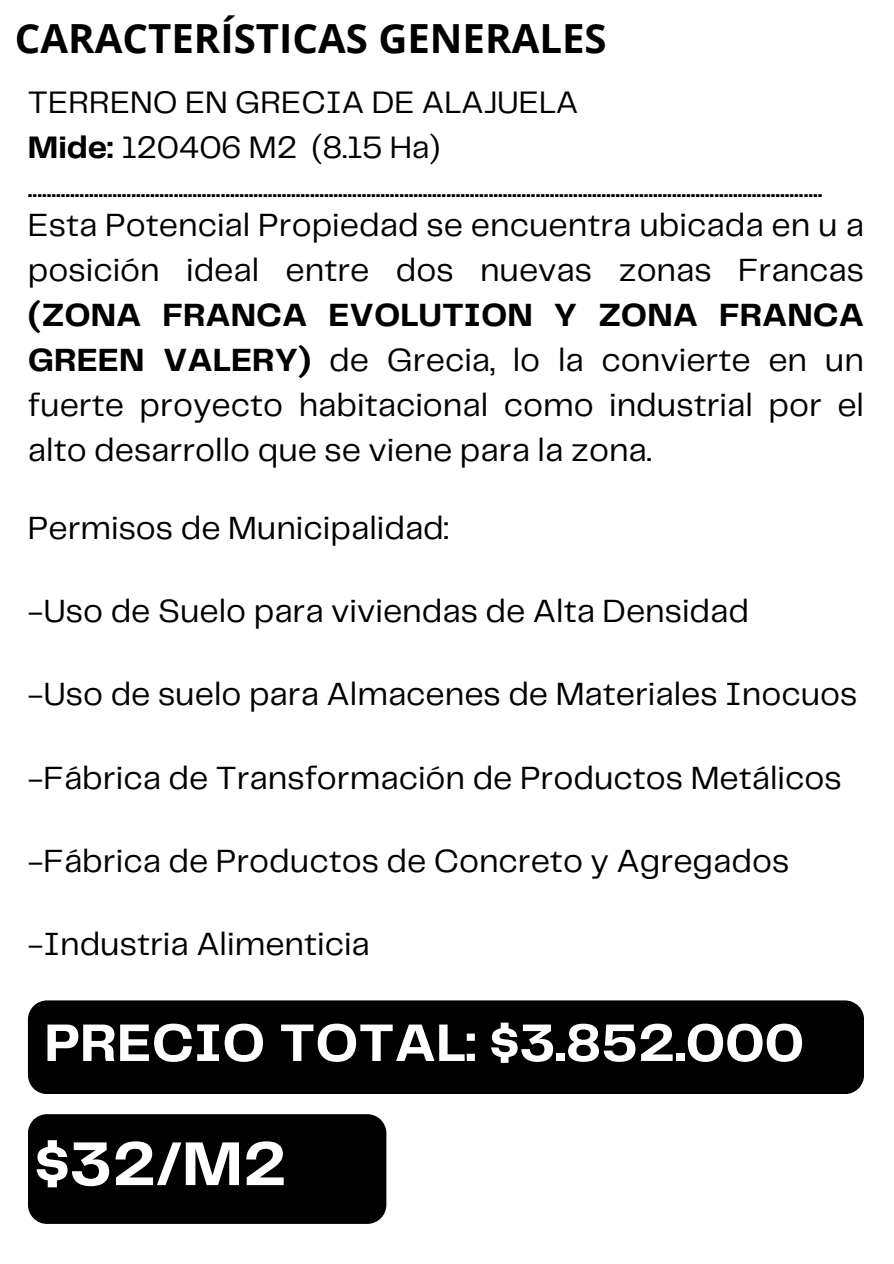
<style>
.page{position:relative;width:894px;height:1264px;background:#fff}
.page>*{position:absolute;margin:0;border:0;box-sizing:border-box;transform-origin:0 0}
.t1{font:700 64.05px "Telegraf";color:#fff}
.t2{font:700 54.75px "Telegraf";color:#fff}
.t3{font:700 40.2px "Open Sans";color:#000}
.t4{font:33.3px/45px "Telegraf";color:#000;text-align:justify}
.t5{font:32.4px "Telegraf";color:#000}
.t6{font:32.25px "Telegraf";color:#000}
.s1{font-weight:700}
</style>
<div class="page">
<div style="left:28px;top:1000px;width:835px;height:94px;background:#000"></div>
<div style="left:28px;top:1114px;width:358px;height:109px;background:#000"></div>
<h3 class="t3" style="left:15px;top:10px;width:593px">CARACTERÍSTICAS GENERALES</h3>
<p class="t6" style="left:28px;top:89px;width:552px">TERRENO EN GRECIA DE ALAJUELA</p>
<p class="t6" style="left:28px;top:134px;width:414px"><span class="s1">Mide:</span> 120406 M2 (8.15 Ha)</p>
<p class="t5" style="left:28px;top:172px;width:795px">.........................................................................................................................................................................</p>
<h1 class="t4" style="left:28px;top:204px;width:837px">Esta Potencial Propiedad se encuentra ubicada en u a posición ideal entre dos nuevas zonas Francas <span class="s1">(ZONA FRANCA EVOLUTION Y ZONA FRANCA GREEN VALERY)</span> de Grecia, lo la convierte en un fuerte proyecto habitacional como industrial por el alto desarrollo que se viene para la zona.</h1>
<p class="t4" style="left:28px;top:507px;width:422px">Permisos de Municipalidad:</p>
<p class="t4" style="left:28px;top:590px;width:722px">-Uso de Suelo para viviendas de Alta Densidad</p>
<p class="t4" style="left:28px;top:673px;width:830px">-Uso de suelo para Almacenes de Materiales Inocuos</p>
<p class="t4" style="left:28px;top:756px;width:815px">-Fábrica de Transformación de Productos Metálicos</p>
<p class="t4" style="left:28px;top:840px;width:762px">-Fábrica de Productos de Concreto y Agregados</p>
<p class="t4" style="left:28px;top:923px;width:343px">-Industria Alimenticia</p>
<p class="t2" style="left:44px;top:1019px;width:761px">PRECIO TOTAL: $3.852.000</p>
<h2 class="t1" style="left:35px;top:1136px;width:253px">$32/M2</h2>
</div>
